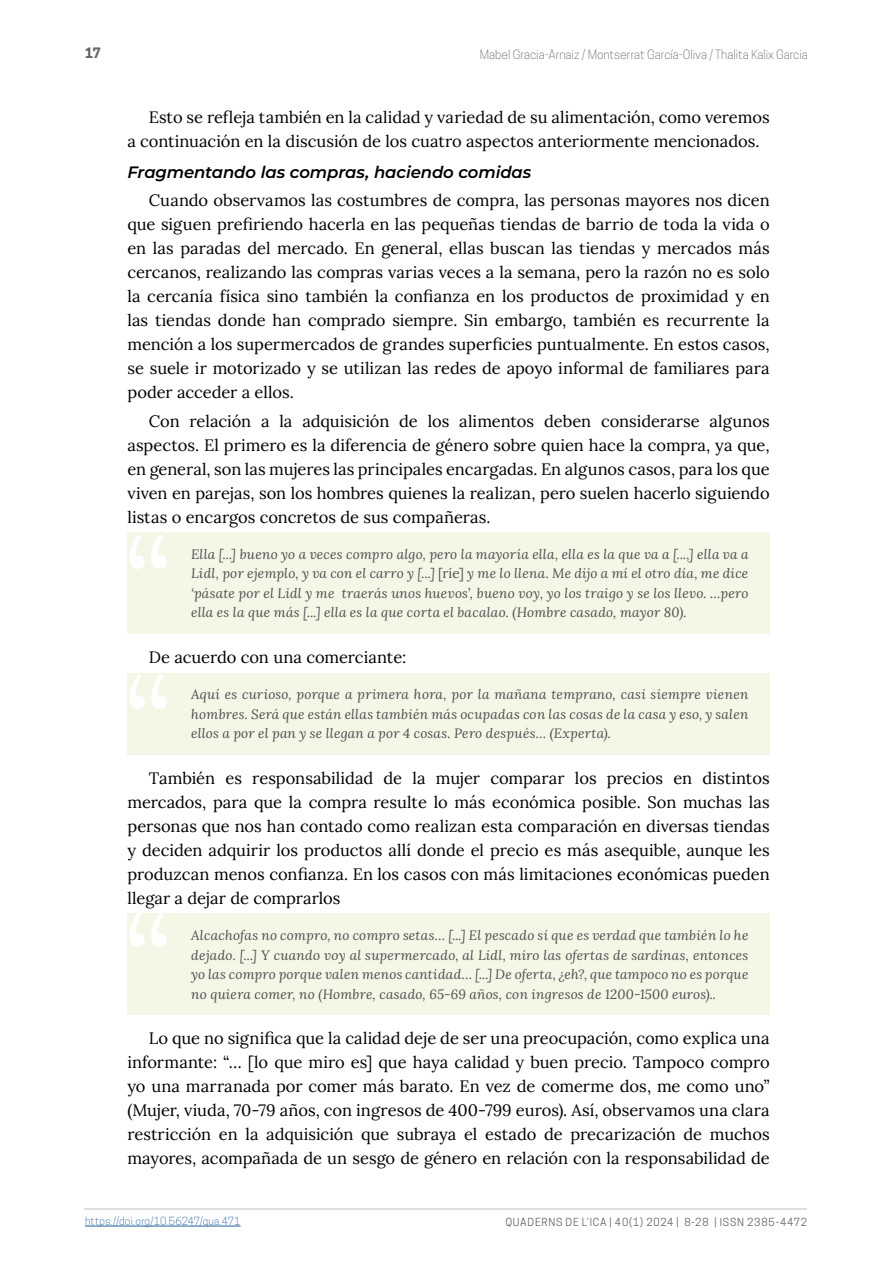
<style>
.page{position:relative;width:893px;height:1263px;background:#fff}
.page>*{position:absolute;margin:0;border:0;box-sizing:border-box;transform-origin:0 0}
.t1{font:124.35px/139.9px "Lora";color:#fff}
.t2{font:16.5px/24px "Lora";letter-spacing:-.005em;color:#000;text-align:justify}
.t3{font:italic 100 16.5px "Montserrat";letter-spacing:-.005em;color:#000}
.t4{font:italic 13.5px/19.5px "Lora";letter-spacing:.02em;color:#4d4d4f;text-align:justify}
.t5{font:700 13.5px "Cooper Hewitt";color:#636466}
.t6{font:300 12px "Cooper Hewitt";color:#636466}
.t7{font:10.5px "Cooper Hewitt";letter-spacing:.075em;color:#636466}
.t8{font:300 10.5px "Cooper Hewitt";letter-spacing:.015em;color:#215e9e}
.s1{font-style:normal}
</style>
<div class="page">
<hr style="left:85px;top:1226px;width:156px;height:1px;background:#215e9e">
<hr style="left:84px;top:1208px;width:723px;height:2px;background:#d1d3d4">
<div style="left:127px;top:533px;width:643px;height:101px;background:#f3f7e6"></div>
<div style="left:127px;top:673px;width:643px;height:82px;background:#f3f7e6"></div>
<div style="left:127px;top:914px;width:643px;height:101px;background:#f3f7e6"></div>
<p class="t5" style="left:85px;top:45px;width:17px">17</p>
<p class="t6" style="left:480px;top:47px;width:329px">Mabel Gracia-Arnaiz / Montserrat García-Oliva / Thalita Kalix Garcia</p>
<p class="t2" style="left:127px;top:104px;width:644px;text-indent:21px">Esto se refleja también en la calidad y variedad de su alimentación, como veremos a continuación en la discusión de los cuatro aspectos anteriormente mencionados.</p>
<p class="t3" style="left:127px;top:161px;width:405px">Fragmentando las compras, haciendo comidas</p>
<p class="t2" style="left:127px;top:187px;width:644px;text-indent:21px">Cuando observamos las costumbres de compra, las personas mayores nos dicen que siguen prefiriendo hacerla en las pequeñas tiendas de barrio de toda la vida o en las paradas del mercado. En general, ellas buscan las tiendas y mercados más cercanos, realizando las compras varias veces a la semana, pero la razón no es solo la cercanía física sino también la confianza en los productos de proximidad y en las tiendas donde han comprado siempre. Sin embargo, también es recurrente la mención a los supermercados de grandes superficies puntualmente. En estos casos, se suele ir motorizado y se utilizan las redes de apoyo informal de familiares para poder acceder a ellos.</p>
<p class="t2" style="left:127px;top:408px;width:644px;text-indent:21px">Con relación a la adquisición de los alimentos deben considerarse algunos aspectos. El primero es la diferencia de género sobre quien hace la compra, ya que, en general, son las mujeres las principales encargadas. En algunos casos, para los que viven en parejas, son los hombres quienes la realizan, pero suelen hacerlo siguiendo listas o encargos concretos de sus compañeras.</p>
<p class="t4" style="left:191px;top:544px;width:559px">Ella [...] bueno yo a veces compro algo, pero la mayoría ella, ella es la que va a [...,] ella va a Lidl, por ejemplo, y va con el carro y [...] <span class="s1">[ríe]</span> y me lo llena. Me dijo a mí el otro día, me dice ‘pásate por el Lidl y me traerás unos huevos’, bueno voy, yo los traigo y se los llevo. …pero ella es la que más [...] ella es la que corta el bacalao. (Hombre casado, mayor 80).</p>
<p class="t2" style="left:149px;top:644px;width:259px">De acuerdo con una comerciante:</p>
<p class="t4" style="left:191px;top:684px;width:559px">Aquí es curioso, porque a primera hora, por la mañana temprano, casi siempre vienen hombres. Será que están ellas también más ocupadas con las cosas de la casa y eso, y salen ellos a por el pan y se llegan a por 4 cosas. Pero después… (Experta).</p>
<p class="t2" style="left:127px;top:764px;width:644px;text-indent:21px">También es responsabilidad de la mujer comparar los precios en distintos mercados, para que la compra resulte lo más económica posible. Son muchas las personas que nos han contado como realizan esta comparación en diversas tiendas y deciden adquirir los productos allí donde el precio es más asequible, aunque les produzcan menos confianza. En los casos con más limitaciones económicas pueden llegar a dejar de comprarlos</p>
<p class="t4" style="left:191px;top:925px;width:559px">Alcachofas no compro, no compro setas… [...] El pescado sí que es verdad que también lo he dejado. [...] Y cuando voy al supermercado, al Lidl, miro las ofertas de sardinas, entonces yo las compro porque valen menos cantidad… [...] De oferta, ¿eh?, que tampoco no es porque no quiera comer, no (Hombre, casado, 65-69 años, con ingresos de 1200-1500 euros)..</p>
<p class="t2" style="left:127px;top:1025px;width:644px;text-indent:21px">Lo que no significa que la calidad deje de ser una preocupación, como explica una informante: “… [lo que miro es] que haya calidad y buen precio. Tampoco compro yo una marranada por comer más barato. En vez de comerme dos, me como uno” (Mujer, viuda, 70-79 años, con ingresos de 400-799 euros). Así, observamos una clara restricción en la adquisición que subraya el estado de precarización de muchos mayores, acompañada de un sesgo de género en relación con la responsabilidad de</p>
<h1 class="t1" style="left:123px;top:506px;width:51px">“ “</h1>
<h1 class="t1" style="left:123px;top:884px;width:51px">“</h1>
<p class="t8" style="left:85px;top:1215px;width:157px">https://doi.org/10.56247/qua.471</p>
<p class="t7" style="left:505px;top:1215px;width:303px">QUADERNS DE L’ICA | 40(1) 2024 | 8-28 | ISSN 2385-4472</p>
</div>
